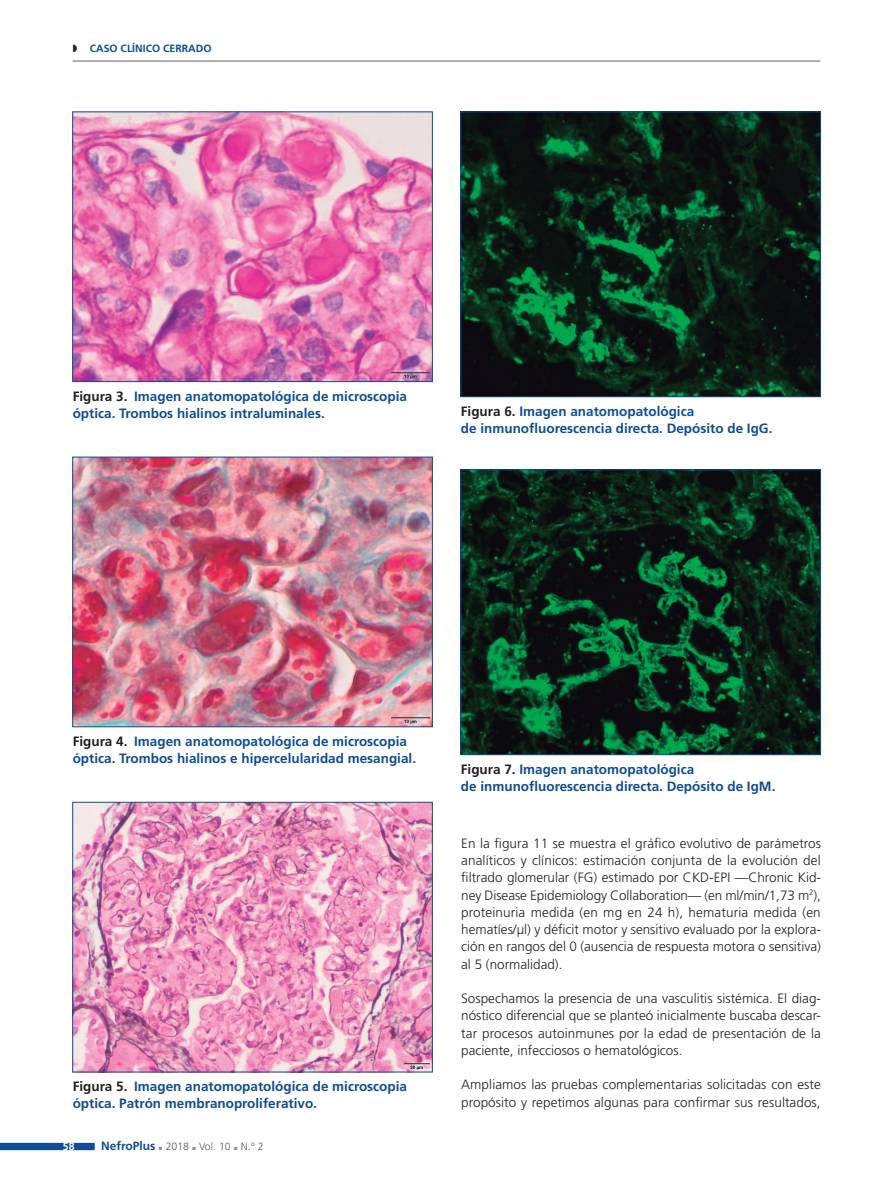
<style>
.page{position:relative;width:893px;height:1191px;background:#fff}
.page>*{position:absolute;margin:0;border:0;box-sizing:border-box;transform-origin:0 0}
.t1{font:300 13.5px/17.2px "Frutiger";letter-spacing:.005em;color:#231f20;text-align:justify}
.t2{font:700 13.5px/17.2px "Frutiger";color:#0f4d96}
.t3{font:700 12px "Frutiger";color:#0f4d96}
.t4{font:700 10.5px "Frutiger";color:#0f4d96}
.t5{font:300 10.5px "Frutiger";color:#57585a}
.t6{font:700 10.5px "Frutiger";color:#fff}
.s1{color:#231f20}
.s2{color:#858fbf}
</style>
<div class="page">
<svg style="left:0;top:1142px;width:95px;height:8px"></svg>
<hr style="left:73px;top:60px;width:747px;height:2px;background:#939598">
<img style="left:74px;top:113px;width:357px;height:267px">
<div style="left:72px;top:111px;width:361px;height:271px;border:1px solid #0f4d96"></div>
<img style="left:74px;top:804px;width:357px;height:266px">
<div style="left:72px;top:802px;width:361px;height:270px;border:1px solid #0f4d96"></div>
<img style="left:74px;top:459px;width:357px;height:266px">
<div style="left:72px;top:457px;width:361px;height:270px;border:1px solid #0f4d96"></div>
<img style="left:462px;top:471px;width:357px;height:282px">
<div style="left:460px;top:469px;width:361px;height:286px;border:1px solid #0f4d96"></div>
<img style="left:462px;top:113px;width:357px;height:282px">
<div style="left:460px;top:111px;width:361px;height:286px;border:1px solid #0f4d96"></div>
<p class="t4" style="left:73px;top:42px;width:140px"><span class="s1">◗</span> CASO CLÍNICO CERRADO</p>
<p class="t2" style="left:73px;top:387px;width:336px"><span class="s1">Figura 3.</span> Imagen anatomopatológica de microscopia óptica. Trombos hialinos intraluminales.</p>
<p class="t2" style="left:461px;top:402px;width:313px"><span class="s1">Figura 6.</span> Imagen anatomopatológica<br>de inmunofluorescencia directa. Depósito de IgG.</p>
<p class="t2" style="left:73px;top:732px;width:345px"><span class="s1">Figura 4.</span> Imagen anatomopatológica de microscopia óptica. Trombos hialinos e hipercelularidad mesangial.</p>
<p class="t2" style="left:73px;top:1077px;width:336px"><span class="s1">Figura 5.</span> Imagen anatomopatológica de microscopia óptica. Patrón membranoproliferativo.</p>
<p class="t6" style="left:63px;top:1140px;width:13px">58</p>
<p class="t3" style="left:101px;top:1139px;width:56px">NefroPlus</p>
<p class="t5" style="left:159px;top:1140px;width:106px"><span class="s2">■</span> 2018 <span class="s2">■</span> Vol. 10 <span class="s2">■</span> N.° 2</p>
<p class="t2" style="left:461px;top:760px;width:316px"><span class="s1">Figura 7.</span> Imagen anatomopatológica<br>de inmunofluorescencia directa. Depósito de IgM.</p>
<p class="t1" style="left:461px;top:834px;width:361px">En la figura 11 se muestra el gráfico evolutivo de parámetros analíticos y clínicos: estimación conjunta de la evolución del filtrado glomerular (FG) estimado por CKD-EPI —Chronic Kid&shy;ney Disease Epidemiology Collaboration— (en ml/min/1,73 m<sup>2</sup>), proteinuria medida (en mg en 24 h), hematuria medida (en hematíes/µl) y déficit motor y sensitivo evaluado por la explora&shy;ción en rangos del 0 (ausencia de respuesta motora o sensitiva) al 5 (normalidad).</p>
<p class="t1" style="left:461px;top:990px;width:361px">Sospechamos la presencia de una vasculitis sistémica. El diag&shy;nóstico diferencial que se planteó inicialmente buscaba descar&shy;tar procesos autoinmunes por la edad de presentación de la paciente, infecciosos o hematológicos.</p>
<p class="t1" style="left:461px;top:1076px;width:361px">Ampliamos las pruebas complementarias solicitadas con este propósito y repetimos algunas para confirmar sus resultados,</p>
</div>
